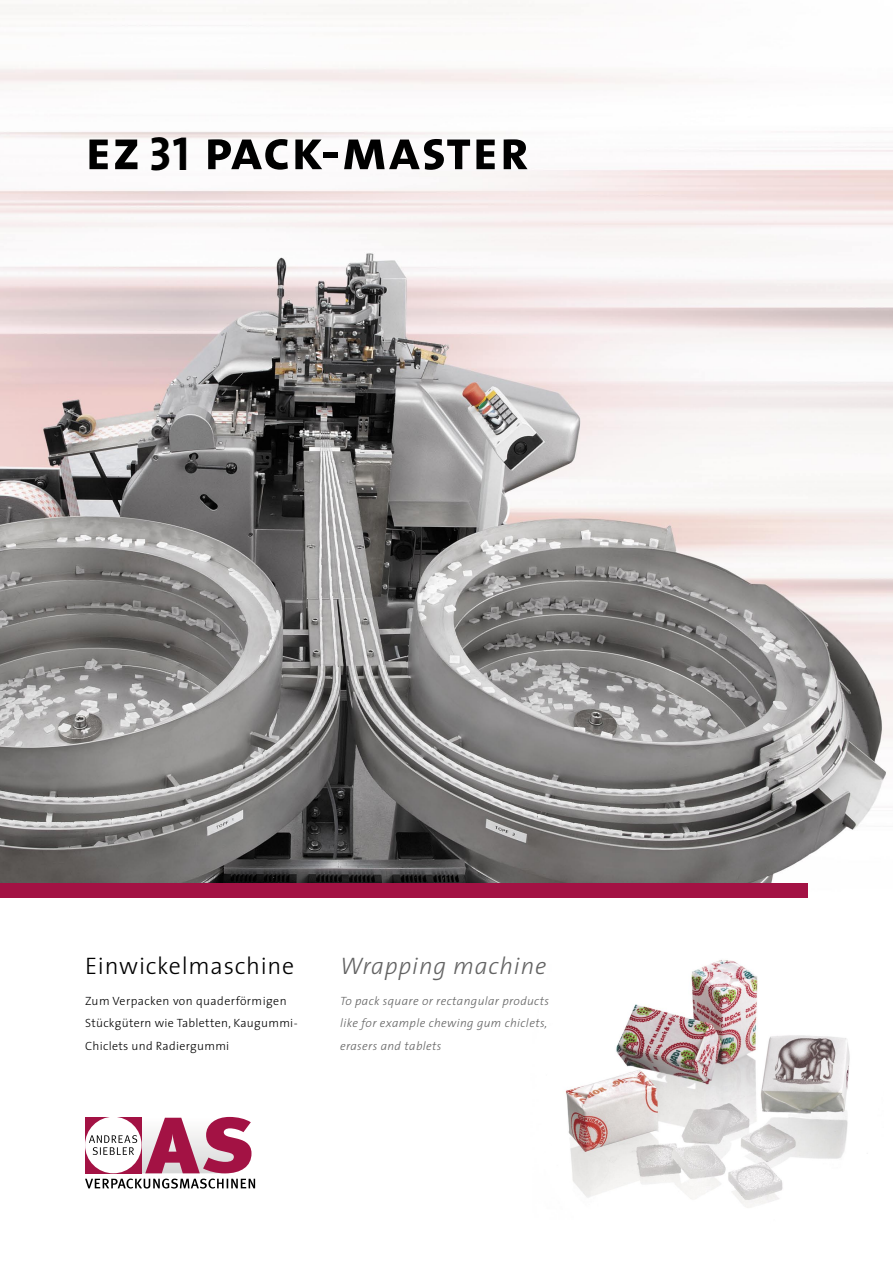
<style>
.page{position:relative;width:893px;height:1263px;background:#fff}
.page>*{position:absolute;margin:0;border:0;box-sizing:border-box;transform-origin:0 0}
.t1{font:57px "The Sans CV Bold Caps";letter-spacing:.015em;color:#000}
.t2{font:24px "The Sans CV Light";letter-spacing:.03em;color:#000}
.t3{font:italic 24px "The Sans CV Light";letter-spacing:.035em;color:#636363}
.t4{font:12px/22.5px "The Sans CV Light";letter-spacing:.025em;color:#000}
.t5{font:italic 12px/22.5px "The Sans CV Light";letter-spacing:.03em;color:#636363}
.s1{font-size:48px}
</style>
<div class="page">
<img style="left:0;top:5px;width:893px;height:878px">
<div style="left:0;top:883px;width:808px;height:14px;background:#a31244"></div>
<img style="left:565px;top:960px;width:285px;height:248px">
<svg style="left:85px;top:1116px;width:170px;height:72px"></svg>
<h1 class="t1" style="left:85px;top:102px;width:445px">ez <span class="s1">31</span> pack-master</h1>
<h2 class="t2" style="left:85px;top:946px;width:211px">Einwickelmaschine</h2>
<p class="t4" style="left:85px;top:989px;width:214px">Zum Verpacken von quaderförmigen<br>Stückgütern wie Tabletten, Kaugummi-<br>Chiclets und Radiergummi</p>
<h2 class="t3" style="left:340px;top:946px;width:208px">Wrapping machine</h2>
<p class="t5" style="left:340px;top:989px;width:210px">To pack square or rectangular products like for example chewing gum chiclets, erasers and tablets</p>
</div>
